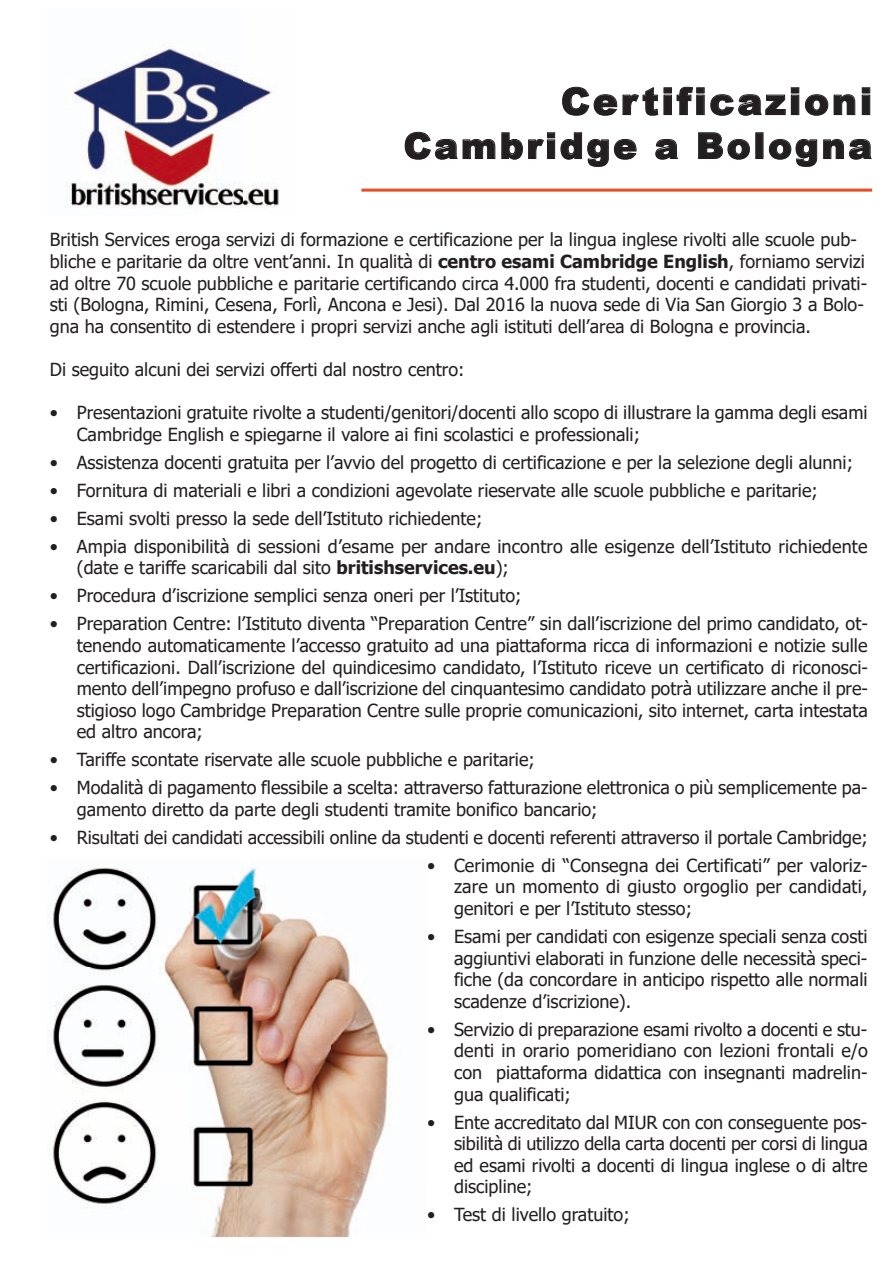
<style>
.page{position:relative;width:893px;height:1263px;background:#fff}
.page>*{position:absolute;margin:0;border:0;box-sizing:border-box;transform-origin:0 0}
.t1{font:900 37.5px "Arial";letter-spacing:.075em;color:#231f20}
.t2{font:900 36px "Arial";letter-spacing:.075em;color:#231f20}
.t3{font:18px/21.6px "Tahoma";color:#231f20;text-align:justify}
.s1{font-weight:700}
</style>
<div class="page">
<hr style="left:361px;top:189px;width:511px;height:3px;background:#e64d25">
<img style="left:50px;top:867px;width:339px;height:368px">
<img style="left:70px;top:43px;width:209px;height:165px">
<svg style="left:562px;top:87px;width:237px;height:29px"></svg>
<svg style="left:805px;top:94px;width:23px;height:22px"></svg>
<svg style="left:834px;top:94px;width:21px;height:21px"></svg>
<svg style="left:862px;top:87px;width:8px;height:28px"></svg>
<svg style="left:405px;top:132px;width:90px;height:27px"></svg>
<svg style="left:501px;top:132px;width:136px;height:35px"></svg>
<svg style="left:655px;top:139px;width:23px;height:20px"></svg>
<svg style="left:698px;top:132px;width:52px;height:27px"></svg>
<svg style="left:769px;top:139px;width:48px;height:28px"></svg>
<svg style="left:823px;top:139px;width:49px;height:20px"></svg>
<h1 class="t1" style="left:561px;top:73px;width:313px">Certificazioni</h1>
<h2 class="t2" style="left:404px;top:119px;width:470px">Cambridge a Bologna</h2>
<p class="t3" style="left:50px;top:228px;width:819px;text-align:left">British Services eroga servizi di formazione e certificazione per la lingua inglese rivolti alle scuole pub&shy;bliche e paritarie da oltre vent’anni. In qualità di <span class="s1">centro esami Cambridge English</span>, forniamo servizi ad oltre 70 scuole pubbliche e paritarie certificando circa 4.000 fra studenti, docenti e candidati privati&shy;sti (Bologna, Rimini, Cesena, Forlì, Ancona e Jesi). Dal 2016 la nuova sede di Via San Giorgio 3 a Bolo&shy;gna ha consentito di estendere i propri servizi anche agli istituti dell’area di Bologna e provincia.</p>
<p class="t3" style="left:50px;top:358px;width:416px">Di seguito alcuni dei servizi offerti dal nostro centro:</p>
<p class="t3" style="left:77px;top:401px;width:792px;text-indent:-27px">• Presentazioni gratuite rivolte a studenti/genitori/docenti allo scopo di illustrare la gamma degli esami<br>Cambridge English e spiegarne il valore ai fini scolastici e professionali;</p>
<p class="t3" style="left:50px;top:451px;width:805px">• Assistenza docenti gratuita per l’avvio del progetto di certificazione e per la selezione degli alunni;</p>
<p class="t3" style="left:50px;top:479px;width:770px">• Fornitura di materiali e libri a condizioni agevolate rieservate alle scuole pubbliche e paritarie;</p>
<p class="t3" style="left:50px;top:507px;width:434px">• Esami svolti presso la sede dell’Istituto richiedente;</p>
<p class="t3" style="left:77px;top:535px;width:792px;text-indent:-27px">• Ampia disponibilità di sessioni d’esame per andare incontro alle esigenze dell’Istituto richiedente (date e tariffe scaricabili dal sito <span class="s1">britishservices.eu</span>);</p>
<p class="t3" style="left:50px;top:584px;width:473px">• Procedura d’iscrizione semplici senza oneri per l’Istituto;</p>
<p class="t3" style="left:77px;top:612px;width:793px;text-indent:-27px">• Preparation Centre: l’Istituto diventa “Preparation Centre” sin dall’iscrizione del primo candidato, ot&shy;tenendo automaticamente l’accesso gratuito ad una piattaforma ricca di informazioni e notizie sulle certificazioni. Dall’iscrizione del quindicesimo candidato, l’Istituto riceve un certificato di riconosci&shy;mento dell’impegno profuso e dall’iscrizione del cinquantesimo candidato potrà utilizzare anche il pre&shy;stigioso logo Cambridge Preparation Centre sulle proprie comunicazioni, sito internet, carta intestata ed altro ancora;</p>
<p class="t3" style="left:50px;top:748px;width:487px">• Tariffe scontate riservate alle scuole pubbliche e paritarie;</p>
<p class="t3" style="left:77px;top:776px;width:792px;text-indent:-27px">• Modalità di pagamento flessibile a scelta: attraverso fatturazione elettronica o più semplicemente pa&shy;gamento diretto da parte degli studenti tramite bonifico bancario;</p>
<p class="t3" style="left:50px;top:826px;width:820px">• Risultati dei candidati accessibili online da studenti e docenti referenti attraverso il portale Cambridge;</p>
<p class="t3" style="left:454px;top:854px;width:415px;text-indent:-27px">• Cerimonie di “Consegna dei Certificati” per valoriz&shy;zare un momento di giusto orgoglio per candidati, genitori e per l’Istituto stesso;</p>
<p class="t3" style="left:454px;top:925px;width:415px;text-indent:-27px">• Esami per candidati con esigenze speciali senza costi aggiuntivi elaborati in funzione delle necessità speci&shy;fiche (da concordare in anticipo rispetto alle normali scadenze d’iscrizione).</p>
<p class="t3" style="left:454px;top:1018px;width:415px;text-indent:-27px">• Servizio di preparazione esami rivolto a docenti e stu&shy;denti in orario pomeridiano con lezioni frontali e/o con piattaforma didattica con insegnanti madrelin&shy;gua qualificati;</p>
<p class="t3" style="left:454px;top:1110px;width:415px;text-indent:-27px">• Ente accreditato dal MIUR con con conseguente pos&shy;sibilità di utilizzo della carta docenti per corsi di lingua ed esami rivolti a docenti di lingua inglese o di altre discipline;</p>
<p class="t3" style="left:427px;top:1203px;width:204px">• Test di livello gratuito;</p>
</div>
